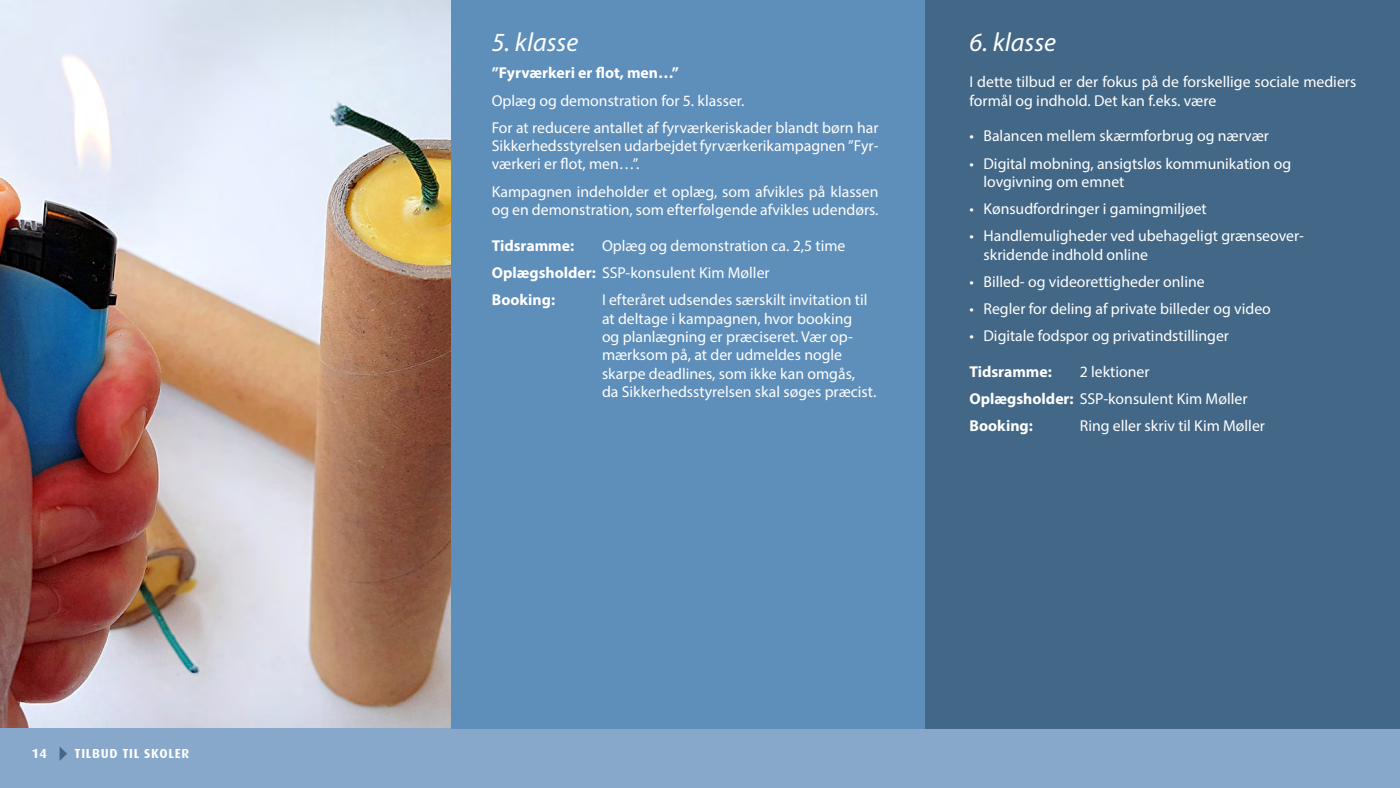
<style>
.page{position:relative;width:1400px;height:788px;background:#fff}
.page>*{position:absolute;margin:0;border:0;box-sizing:border-box;transform-origin:0 0}
.t1{font:italic 26.25px "Myriad Pro";color:#fff}
.t2{font:15.75px/18.4px "Myriad Pro";color:#fff}
.t3{font:700 15.75px "Myriad Pro";color:#fff}
.t4{font:700 13.12px "Dax";letter-spacing:.05em;color:#fff;scale:1.05 1}
.s1{color:#436786}
.s2{font-weight:700}
</style>
<div class="page">
<img style="left:0;top:0;width:452px;height:728px">
<div style="left:0;top:728px;width:1400px;height:60px;background:#87a7cb"></div>
<div style="left:452px;top:0;width:948px;height:728px;background:#5e8eba"></div>
<div style="left:926px;top:0;width:474px;height:728px;background:#436786"></div>
<p class="t4" style="left:32px;top:745px;width:152px">14 <span class="s1">✔</span>TILBUD TIL SKOLER</p>
<h1 class="t1" style="left:492px;top:26px;width:88px">5. klasse</h1>
<p class="t3" style="left:492px;top:63px;width:189px">”Fyrværkeri er flot, men…”</p>
<p class="t2" style="left:492px;top:86px;width:388px;line-height:27.1px">Oplæg og demonstration for 5. klasser.<br>For at reducere antallet af fyrværkeriskader blandt børn har</p>
<p class="t2" style="left:492px;top:136px;width:388px">Sikkerhedsstyrelsen udarbejdet fyrværkerikampagnen ”Fyr&shy;værkeri er flot, men…”.</p>
<p class="t2" style="left:492px;top:182px;width:388px">Kampagnen indeholder et oplæg, som afvikles på klassen og en demonstration, som efterfølgende afvikles udendørs.</p>
<p class="t3" style="left:492px;top:235px;width:84px">Tidsramme:</p>
<p class="t2" style="left:492px;top:232px;width:355px;line-height:27.1px;text-indent:110px">Oplæg og demonstration ca. 2,5 time<br><span class="s2">Oplægsholder:</span> SSP-konsulent Kim Møller<br><span class="s2">Booking:</span></p>
<p class="t2" style="left:602px;top:290px;width:274px">I efteråret udsendes særskilt invitation til at deltage i kampagnen, hvor booking<br>og planlægning er præciseret. Vær op&shy;mærksom på, at der udmeldes nogle skarpe deadlines, som ikke kan omgås, da Sikkerhedsstyrelsen skal søges præcist.</p>
<h1 class="t1" style="left:969px;top:26px;width:88px">6. klasse</h1>
<p class="t2" style="left:969px;top:72px;width:388px">I dette tilbud er der fokus på de forskellige sociale mediers formål og indhold. Det kan f.eks. være</p>
<p class="t2" style="left:969px;top:127px;width:301px">• Balancen mellem skærmforbrug og nærvær</p>
<p class="t2" style="left:984px;top:154px;width:309px;text-indent:-14px">• Digital mobning, ansigtsløs kommunikation og lovgivning om emnet</p>
<p class="t2" style="left:969px;top:199px;width:239px">• Kønsudfordringer i gamingmiljøet</p>
<p class="t2" style="left:984px;top:226px;width:322px;text-indent:-14px">• Handlemuligheder ved ubehageligt grænseover&shy;skridende indhold online</p>
<p class="t2" style="left:969px;top:272px;width:237px">• Billed- og videorettigheder online</p>
<p class="t2" style="left:969px;top:299px;width:303px">• Regler for deling af private billeder og video</p>
<p class="t2" style="left:969px;top:326px;width:261px">• Digitale fodspor og privatindstillinger</p>
<p class="t3" style="left:969px;top:361px;width:84px">Tidsramme:</p>
<p class="t2" style="left:969px;top:358px;width:279px;line-height:27.1px;text-indent:110px">2 lektioner<br><span class="s2">Oplægsholder:</span> SSP-konsulent Kim Møller<br><span class="s2">Booking:</span></p>
<p class="t2" style="left:1080px;top:416px;width:187px">Ring eller skriv til Kim Møller</p>
</div>
